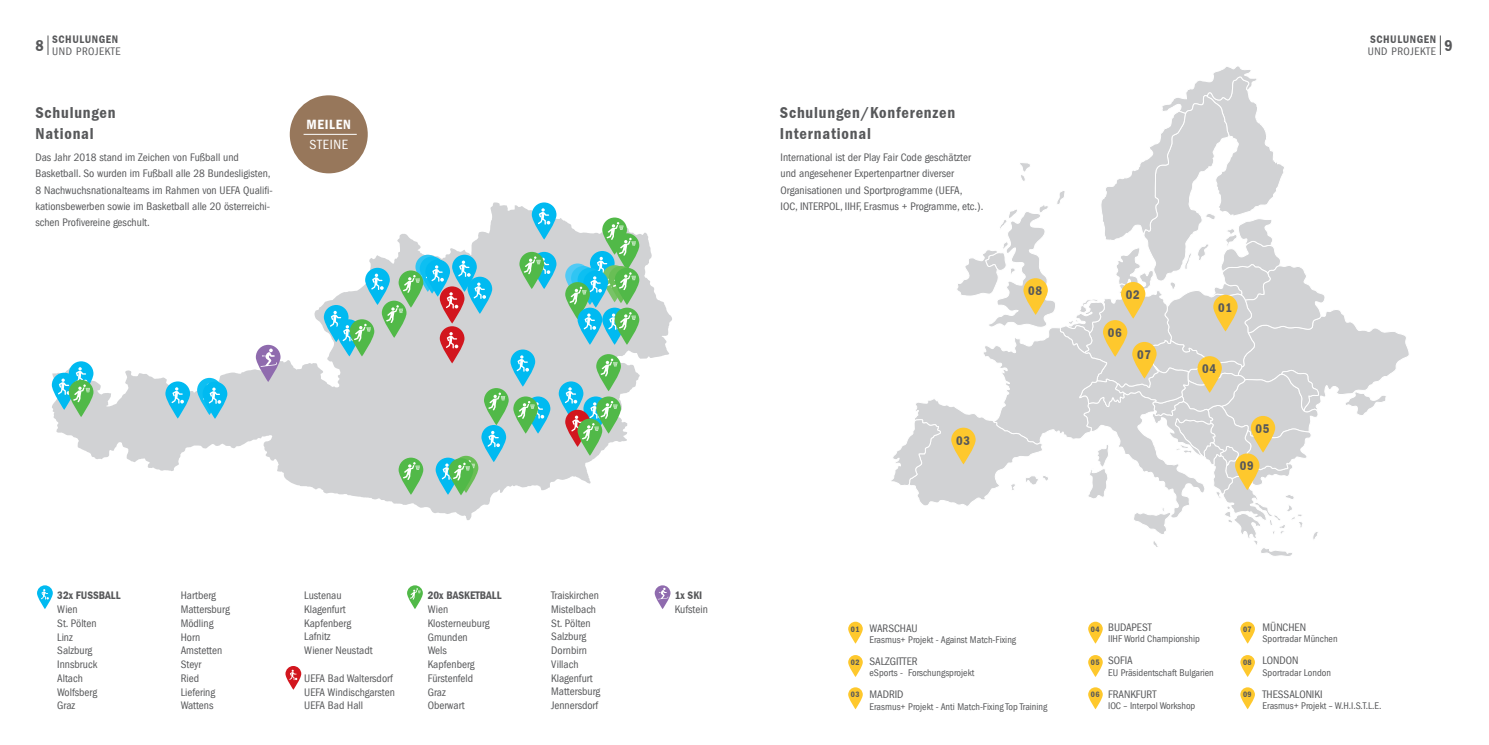
<style>
.page{position:relative;width:1489px;height:745px;background:#fff}
.page>*{position:absolute;margin:0;border:0;box-sizing:border-box;transform-origin:0 0}
.t1{font:600 condensed 16.25px/21.2px "Franklin Gothic";letter-spacing:.05em;color:#57585a}
.t2{font:600 condensed 13.75px "Franklin Gothic";letter-spacing:.05em;color:#fff}
.t3{font:condensed 13.75px "Franklin Gothic";letter-spacing:.05em;color:#fff}
.t4{font:600 condensed 13px "Franklin Gothic";letter-spacing:.05em;color:#57585a}
.t5{font:condensed 11.25px/13.8px "Franklin Gothic";color:#57585a}
.t6{font:condensed 11.25px/11.2px "Franklin Gothic";letter-spacing:.05em;color:#57585a;text-align:right}
.t7{font:600 condensed 11.25px "Franklin Gothic";color:#57585a}
.t8{font:condensed 10px "Franklin Gothic";color:#57585a}
.t9{font:600 condensed 8.12px "Franklin Gothic";letter-spacing:.05em;color:#57585a}
.s1{font-weight:600}
.s2{font-weight:600;font-size:8.12px}
</style>
<div class="page">
<svg style="left:48px;top:35px;width:1px;height:20px"></svg>
<svg style="left:52px;top:202px;width:620px;height:318px"></svg>
<div style="left:290px;top:95px;width:78px;height:78px;background:#97775b;border-radius:50%"></div>
<hr style="left:303px;top:134px;width:54px;height:1px;background:#fff">
<svg style="left:531px;top:252px;width:25px;height:37px"></svg>
<svg style="left:324px;top:305px;width:24px;height:37px"></svg>
<svg style="left:256px;top:344px;width:24px;height:38px"></svg>
<svg style="left:260px;top:348px;width:17px;height:18px"></svg>
<svg style="left:52px;top:372px;width:24px;height:37px"></svg>
<svg style="left:481px;top:424px;width:25px;height:38px"></svg>
<svg style="left:487px;top:430px;width:13px;height:17px"></svg>
<svg style="left:525px;top:396px;width:25px;height:37px"></svg>
<svg style="left:558px;top:381px;width:25px;height:37px"></svg>
<svg style="left:602px;top:307px;width:25px;height:37px"></svg>
<svg style="left:531px;top:202px;width:25px;height:37px"></svg>
<svg style="left:538px;top:208px;width:12px;height:16px"></svg>
<svg style="left:467px;top:276px;width:25px;height:38px"></svg>
<svg style="left:165px;top:381px;width:25px;height:37px"></svg>
<svg style="left:171px;top:387px;width:13px;height:16px"></svg>
<svg style="left:69px;top:361px;width:24px;height:37px"></svg>
<svg style="left:435px;top:457px;width:25px;height:37px"></svg>
<svg style="left:510px;top:349px;width:25px;height:37px"></svg>
<svg style="left:516px;top:355px;width:13px;height:16px"></svg>
<svg style="left:565px;top:409px;width:25px;height:37px"></svg>
<svg style="left:452px;top:254px;width:25px;height:38px"></svg>
<svg style="left:596px;top:396px;width:25px;height:37px"></svg>
<svg style="left:513px;top:396px;width:25px;height:37px"></svg>
<svg style="left:517px;top:400px;width:27px;height:18px"></svg>
<svg style="left:596px;top:354px;width:25px;height:37px"></svg>
<svg style="left:600px;top:358px;width:17px;height:18px"></svg>
<svg style="left:484px;top:388px;width:24px;height:37px"></svg>
<svg style="left:488px;top:392px;width:17px;height:18px"></svg>
<svg style="left:602px;top:217px;width:25px;height:37px"></svg>
<svg style="left:614px;top:233px;width:25px;height:37px"></svg>
<svg style="left:519px;top:252px;width:25px;height:37px"></svg>
<svg style="left:523px;top:256px;width:27px;height:18px"></svg>
<svg style="left:69px;top:379px;width:24px;height:38px"></svg>
<svg style="left:58px;top:367px;width:32px;height:35px"></svg>
<svg style="left:398px;top:457px;width:25px;height:37px"></svg>
<svg style="left:403px;top:462px;width:17px;height:17px"></svg>
<svg style="left:614px;top:307px;width:25px;height:37px"></svg>
<svg style="left:608px;top:312px;width:28px;height:18px"></svg>
<svg style="left:577px;top:418px;width:25px;height:37px"></svg>
<svg style="left:564px;top:387px;width:53px;height:53px;background:#85b39d"></svg>
<svg style="left:565px;top:263px;width:25px;height:37px"></svg>
<svg style="left:583px;top:270px;width:25px;height:37px"></svg>
<svg style="left:565px;top:282px;width:25px;height:37px"></svg>
<svg style="left:577px;top:307px;width:25px;height:37px"></svg>
<svg style="left:583px;top:313px;width:13px;height:16px"></svg>
<svg style="left:614px;top:267px;width:25px;height:38px"></svg>
<svg style="left:569px;top:222px;width:67px;height:82px;background:#82cbae"></svg>
<svg style="left:415px;top:254px;width:25px;height:38px"></svg>
<svg style="left:420px;top:256px;width:24px;height:37px"></svg>
<svg style="left:197px;top:377px;width:25px;height:38px"></svg>
<svg style="left:203px;top:381px;width:24px;height:37px"></svg>
<svg style="left:203px;top:383px;width:18px;height:20px"></svg>
<svg style="left:453px;top:455px;width:25px;height:37px"></svg>
<svg style="left:448px;top:458px;width:25px;height:37px"></svg>
<svg style="left:441px;top:460px;width:34px;height:20px"></svg>
<svg style="left:440px;top:326px;width:24px;height:37px"></svg>
<svg style="left:330px;top:260px;width:156px;height:96px;background:#a3c4c4"></svg>
<svg style="left:37px;top:585px;width:16px;height:23px"></svg>
<svg style="left:41px;top:588px;width:8px;height:11px"></svg>
<svg style="left:654px;top:585px;width:16px;height:23px"></svg>
<svg style="left:657px;top:587px;width:11px;height:12px"></svg>
<svg style="left:407px;top:585px;width:16px;height:23px"></svg>
<svg style="left:410px;top:588px;width:10px;height:11px"></svg>
<svg style="left:285px;top:665px;width:16px;height:24px"></svg>
<svg style="left:289px;top:669px;width:8px;height:10px"></svg>
<svg style="left:1439px;top:35px;width:1px;height:20px"></svg>
<svg style="left:1240px;top:687px;width:14px;height:21px"></svg>
<svg style="left:1240px;top:654px;width:14px;height:22px"></svg>
<svg style="left:1240px;top:621px;width:14px;height:22px"></svg>
<svg style="left:848px;top:687px;width:14px;height:21px"></svg>
<svg style="left:848px;top:654px;width:14px;height:22px"></svg>
<svg style="left:848px;top:621px;width:14px;height:22px"></svg>
<svg style="left:1088px;top:687px;width:14px;height:21px"></svg>
<svg style="left:1088px;top:654px;width:14px;height:22px"></svg>
<svg style="left:1088px;top:621px;width:14px;height:22px"></svg>
<svg style="left:891px;top:66px;width:518px;height:490px"></svg>
<svg style="left:1213px;top:294px;width:24px;height:37px"></svg>
<svg style="left:1120px;top:282px;width:25px;height:36px"></svg>
<svg style="left:951px;top:427px;width:24px;height:37px"></svg>
<svg style="left:1197px;top:356px;width:24px;height:36px"></svg>
<svg style="left:1250px;top:415px;width:25px;height:37px"></svg>
<svg style="left:1023px;top:278px;width:24px;height:37px"></svg>
<svg style="left:1102px;top:320px;width:25px;height:36px"></svg>
<svg style="left:1132px;top:342px;width:24px;height:36px"></svg>
<svg style="left:1234px;top:453px;width:25px;height:37px"></svg>
<p class="t6" style="left:35px;top:34px;width:87px"><span class="s1">SCHULUNGEN<br></span><sup>8</sup> UND PROJEKTE</p>
<p class="t6" style="left:1367px;top:34px;width:87px;text-align:left"><span class="s1">SCHULUNGEN<br></span>UND PROJEKTE <sup>9</sup></p>
<h1 class="t1" style="left:35px;top:102px;width:82px">Schulungen<br>National</h1>
<p class="t2" style="left:306px;top:116px;width:46px">MEILEN</p>
<p class="t3" style="left:309px;top:136px;width:40px">STEINE</p>
<h1 class="t1" style="left:780px;top:102px;width:177px">Schulungen/Konferenzen<br>International</h1>
<p class="t5" style="left:35px;top:149px;width:239px;line-height:16.2px">Das Jahr 2018 stand im Zeichen von Fußball und Basketball. So wurden im Fußball alle 28 Bundesligisten, 8 Nachwuchsnationalteams im Rahmen von UEFA Qualifi&shy;kationsbewerben sowie im Basketball alle 20 österreichi&shy;schen Profivereine geschult.</p>
<p class="t5" style="left:780px;top:149px;width:204px;line-height:16.2px">International ist der Play Fair Code geschätzter und angesehener Expertenpartner diverser Organisationen und Sportprogramme (UEFA,<br>IOC, INTERPOL, IIHF, Erasmus + Programme, etc.).</p>
<p class="t4" style="left:1028px;top:283px;width:15px">08</p>
<p class="t4" style="left:1125px;top:287px;width:15px">02</p>
<p class="t4" style="left:1217px;top:300px;width:15px">01</p>
<p class="t4" style="left:1107px;top:325px;width:15px">06</p>
<p class="t4" style="left:1136px;top:347px;width:15px">07</p>
<p class="t4" style="left:1202px;top:361px;width:15px">04</p>
<p class="t4" style="left:1255px;top:421px;width:15px">05</p>
<p class="t4" style="left:956px;top:432px;width:15px">03</p>
<p class="t4" style="left:1239px;top:458px;width:15px">09</p>
<p class="t7" style="left:57px;top:589px;width:65px">32x FUSSBALL</p>
<p class="t5" style="left:57px;top:602px;width:42px">Wien<br>St. Pölten<br>Linz<br>Salzburg<br>Innsbruck<br>Altach<br>Wolfsberg<br>Graz</p>
<p class="t5" style="left:181px;top:588px;width:51px">Hartberg<br>Mattersburg<br>Mödling<br>Horn<br>Amstetten<br>Steyr<br>Ried<br>Liefering<br>Wattens</p>
<p class="t5" style="left:304px;top:588px;width:70px">Lustenau<br>Klagenfurt<br>Kapfenberg<br>Lafnitz<br>Wiener Neustadt</p>
<p class="t5" style="left:304px;top:670px;width:92px">UEFA Bad Waltersdorf<br>UEFA Windischgarsten<br>UEFA Bad Hall</p>
<p class="t7" style="left:428px;top:588px;width:75px">20x BASKETBALL</p>
<p class="t5" style="left:428px;top:602px;width:63px">Wien<br>Klosterneuburg<br>Gmunden<br>Wels<br>Kapfenberg<br>Fürstenfeld<br>Graz<br>Oberwart</p>
<p class="t5" style="left:551px;top:588px;width:51px">Traiskirchen<br>Mistelbach<br>St. Pölten<br>Salzburg<br>Dornbirn<br>Villach<br>Klagenfurt<br>Mattersburg<br>Jennersdorf</p>
<p class="t7" style="left:674px;top:588px;width:29px">1x SKI</p>
<p class="t5" style="left:674px;top:602px;width:35px">Kufstein</p>
<p class="t9" style="left:850px;top:624px;width:10px">01</p>
<p class="t5" style="left:1108px;top:620px;width:45px">BUDAPEST</p>
<p class="t8" style="left:1108px;top:633px;width:93px">IIHF World Championship</p>
<p class="t5" style="left:1108px;top:653px;width:26px">SOFIA</p>
<p class="t8" style="left:1108px;top:666px;width:107px">EU Präsidentschaft Bulgarien</p>
<p class="t5" style="left:1108px;top:686px;width:50px">FRANKFURT</p>
<p class="t8" style="left:1108px;top:699px;width:89px">IOC – Interpol Workshop</p>
<p class="t5" style="left:869px;top:621px;width:49px">WARSCHAU</p>
<p class="t8" style="left:869px;top:633px;width:148px">Erasmus+ Projekt - Against Match-Fixing</p>
<p class="t5" style="left:869px;top:654px;width:50px">SALZGITTER</p>
<p class="t8" style="left:869px;top:667px;width:106px">eSports - Forschungsprojekt</p>
<p class="t5" style="left:869px;top:687px;width:36px">MADRID</p>
<p class="t8" style="left:869px;top:700px;width:179px">Erasmus+ Projekt - Anti Match-Fixing Top Training</p>
<p class="t9" style="left:1090px;top:624px;width:10px">04</p>
<p class="t9" style="left:850px;top:657px;width:10px">02</p>
<p class="t9" style="left:1090px;top:657px;width:10px">05</p>
<p class="t9" style="left:850px;top:689px;width:10px">03</p>
<p class="t9" style="left:1090px;top:689px;width:10px">06</p>
<p class="t5" style="left:1242px;top:620px;width:64px"><span class="s2">07</span> MÜNCHEN</p>
<p class="t8" style="left:1262px;top:633px;width:77px">Sportradar München</p>
<p class="t5" style="left:1262px;top:653px;width:38px">LONDON</p>
<p class="t8" style="left:1262px;top:666px;width:70px">Sportradar London</p>
<p class="t5" style="left:1262px;top:686px;width:61px">THESSALONIKI</p>
<p class="t8" style="left:1262px;top:699px;width:120px">Erasmus+ Projekt – W.H.I.S.T.L.E.</p>
<p class="t9" style="left:1242px;top:657px;width:10px">08</p>
<p class="t9" style="left:1242px;top:689px;width:10px">09</p>
</div>
